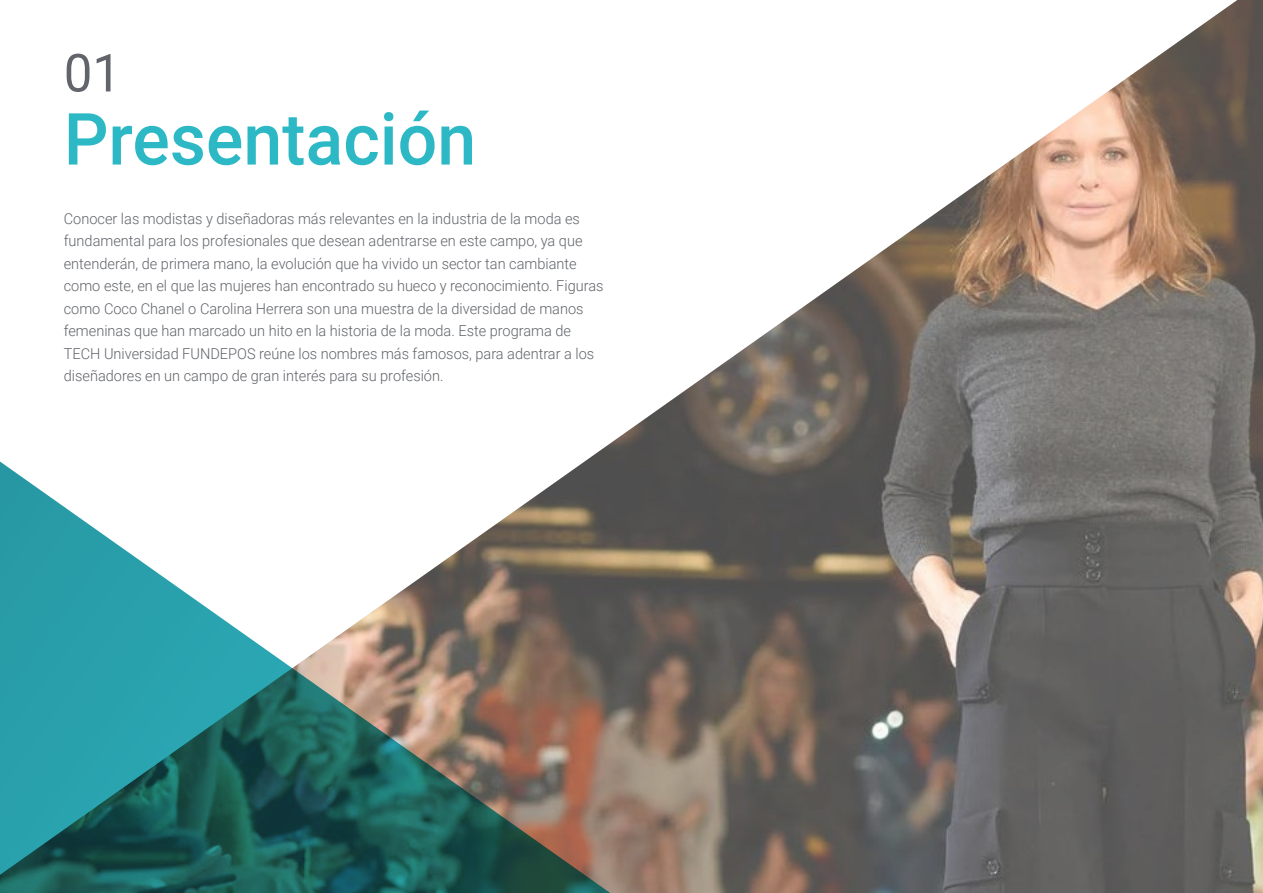
<style>
.page{position:relative;width:1263px;height:893px;background:#fff}
.page>*{position:absolute;margin:0;border:0;box-sizing:border-box;transform-origin:0 0}
.t1{font:500 72px "Roboto";color:#2db8c5}
.t2{font:52.5px "Roboto";color:#61646a}
.t3{font:300 15px/22.5px "Roboto";color:#61646a}
</style>
<div class="page">
<img style="left:606px;top:0;width:657px;height:893px">
<svg style="left:0;top:446px;width:640px;height:447px"></svg>
<h2 class="t2" style="left:64px;top:36px;width:59px">01</h2>
<h1 class="t1" style="left:64px;top:89px;width:414px">Presentación</h1>
<p class="t3" style="left:64px;top:207px;width:541px">Conocer las modistas y diseñadoras más relevantes en la industria de la moda es fundamental para los profesionales que desean adentrarse en este campo, ya que entenderán, de primera mano, la evolución que ha vivido un sector tan cambiante como este, en el que las mujeres han encontrado su hueco y reconocimiento. Figuras como Coco Chanel o Carolina Herrera son una muestra de la diversidad de manos femeninas que han marcado un hito en la historia de la moda. Este programa de TECH Universidad FUNDEPOS reúne los nombres más famosos, para adentrar a los diseñadores en un campo de gran interés para su profesión.</p>
</div>
